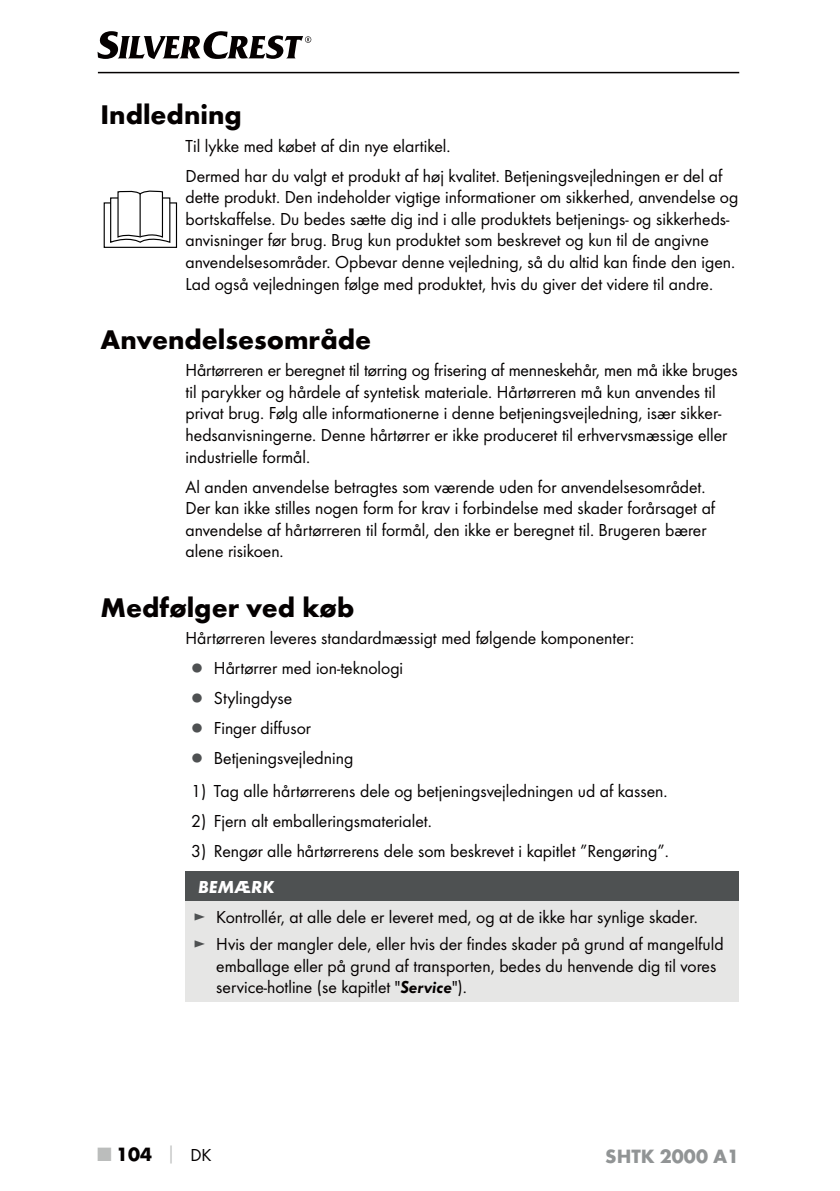
<style>
.page{position:relative;width:840px;height:1191px;background:#fff}
.page>*{position:absolute;margin:0;border:0;box-sizing:border-box;transform-origin:0 0}
.t1{font:700 28px "Futura";color:#040000}
.t2{font:700 20px "Futura";color:#919495}
.t3{font:700 20px "Futura";color:#040000}
.t4{font:18px/21.6px "Futura Boo";color:#040000}
.t5{font:italic 700 18px "Futura";color:#fff}
.s1{color:#4e5152}
.s2{font-family:"Futura Dem Obl"}
.s3{color:#bbbdbc}
.s4{font-size:18px;color:#bbbdbc}
.s5{font-family:"Futura Boo";font-weight:400;font-size:18px}
</style>
<div class="page">
<hr style="left:98px;top:72px;width:640px;height:1px;background:#040000">
<svg style="left:97px;top:31px;width:214px;height:28px"></svg>
<div style="left:185px;top:871px;width:553px;height:30px;background:#4e5152"></div>
<div style="left:185px;top:901px;width:553px;height:100px;background:#e6e6e5"></div>
<div style="left:104px;top:202px;width:73px;height:46px;border:1px solid #000"></div>
<svg style="left:109px;top:190px;width:62px;height:53px"></svg>
<hr style="left:139px;top:194px;width:2px;height:43px;background:#000">
<h1 class="t1" style="left:100px;top:104px;width:143px">Indledning</h1>
<p class="t4" style="left:185px;top:131px;width:538px;line-height:30px">Til lykke med købet af din nye elartikel.<br>Dermed har du valgt et produkt af høj kvalitet. Betjeningsvejledningen er del af</p>
<p class="t4" style="left:185px;top:187px;width:554px">dette produkt. Den indeholder vigtige informationer om sikkerhed, anvendelse og bortskaffelse. Du bedes sætte dig ind i alle produktets betjenings- og sikkerheds&shy;anvisninger før brug. Brug kun produktet som beskrevet og kun til de angivne anvendelsesområder. Opbevar denne vejledning, så du altid kan finde den igen.<br>Lad også vejledningen følge med produktet, hvis du giver det videre til andre.</p>
<h1 class="t1" style="left:100px;top:328px;width:272px">Anvendelsesområde</h1>
<p class="t4" style="left:185px;top:360px;width:553px">Hårtørreren er beregnet til tørring og frisering af menneskehår, men må ikke bruges til parykker og hårdele af syntetisk materiale. Hårtørreren må kun anvendes til privat brug. Følg alle informationerne i denne betjeningsvejledning, især sikker&shy;hedsanvisningerne. Denne hårtørrer er ikke produceret til erhvervsmæssige eller industrielle formål.</p>
<p class="t4" style="left:185px;top:477px;width:531px">Al anden anvendelse betragtes som værende uden for anvendelsesområdet.<br>Der kan ikke stilles nogen form for krav i forbindelse med skader forårsaget af anvendelse af hårtørreren til formål, den ikke er beregnet til. Brugeren bærer alene risikoen.</p>
<h1 class="t1" style="left:100px;top:596px;width:255px">Medfølger ved køb</h1>
<p class="t4" style="left:191px;top:624px;width:444px;line-height:30px;text-indent:-6px">Hårtørreren leveres standardmæssigt med følgende komponenter: <span class="s1">▯</span> Hårtørrer med ion-teknologi<br><span class="s1">▯</span> Stylingdyse<br><span class="s1">▯</span> Finger diffusor<br><span class="s1">▯</span> Betjeningsvejledning</p>
<p class="t4" style="left:191px;top:781px;width:477px">1) Tag alle hårtørrerens dele og betjeningsvejledningen ud af kassen.</p>
<p class="t4" style="left:191px;top:811px;width:242px">2) Fjern alt emballeringsmaterialet.</p>
<p class="t4" style="left:191px;top:841px;width:479px">3) Rengør alle hårtørrerens dele som beskrevet i kapitlet ”Rengøring”.</p>
<p class="t5" style="left:198px;top:881px;width:78px">BEMÆRK</p>
<p class="t4" style="left:193px;top:904px;width:531px;line-height:27.2px"><span class="s1">►</span> Kontrollér, at alle dele er leveret med, og at de ikke har synlige skader.<br><span class="s1">►</span> Hvis der mangler dele, eller hvis der findes skader på grund af mangelfuld</p>
<p class="t4" style="left:216px;top:956px;width:501px">emballage eller på grund af transporten, bedes du henvende dig til vores service-hotline (se kapitlet "<span class="s2">Service</span>").</p>
<p class="t3" style="left:98px;top:1146px;width:115px"><span class="s3">■</span> 104 <span class="s4">│</span> <span class="s5">DK</span></p>
<p class="t2" style="left:605px;top:1148px;width:135px">SHTK 2000 A1</p>
</div>
